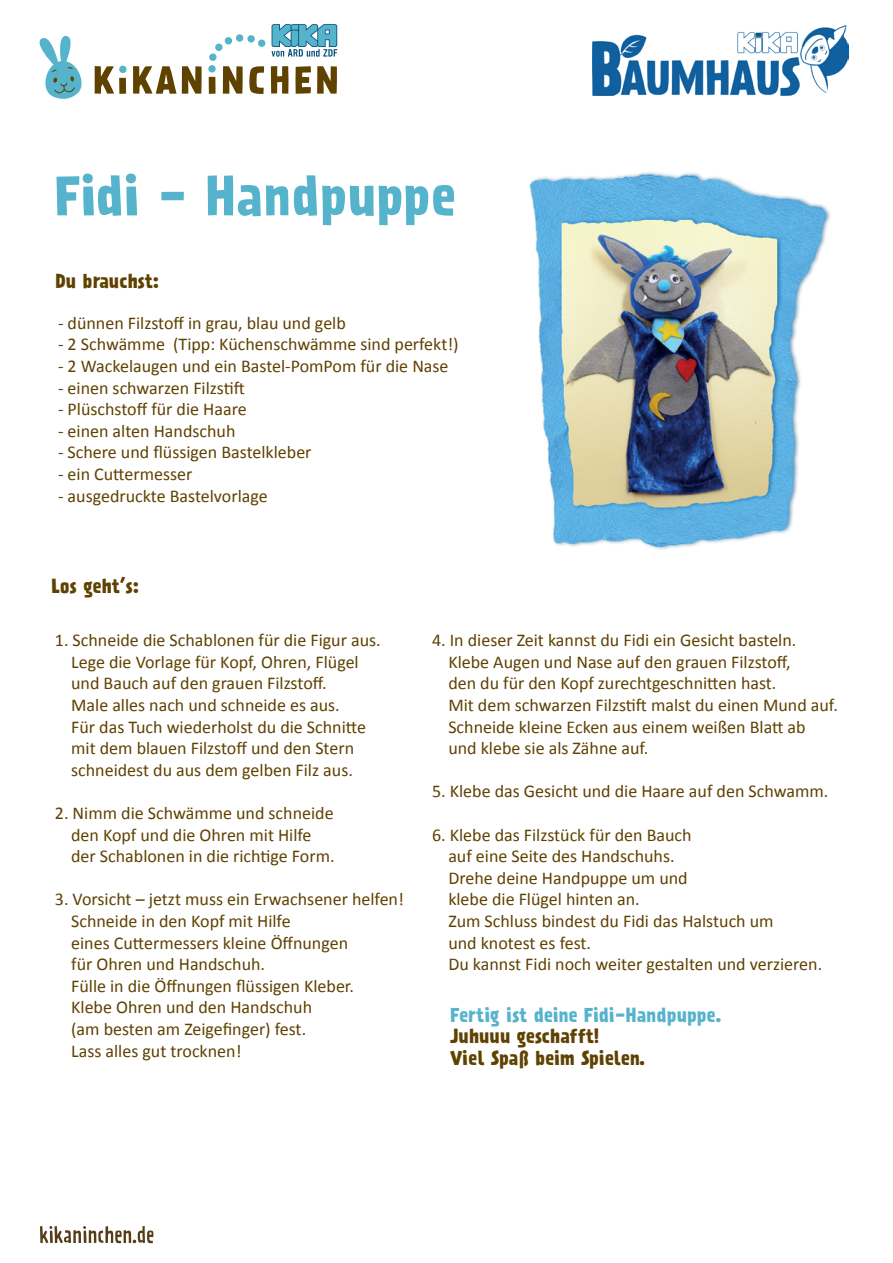
<style>
.page{position:relative;width:893px;height:1263px;background:#fff}
.page>*{position:absolute;margin:0;border:0;box-sizing:border-box;transform-origin:0 0}
.t1{font:700 49.95px "Prater Sans One";letter-spacing:.01em;color:#55b3cc}
.t2{font:18px/21.6px "Calibri";color:#5f4100}
.t3{font:700 18px/21.6px "Prater Sans One";color:#5f4100}
.t4{font:700 18px "Prater Sans One";letter-spacing:.01em;color:#55b3cc}
</style>
<div class="page">
<img style="left:529px;top:172px;width:302px;height:378px">
<svg style="left:40px;top:1226px;width:113px;height:17px"></svg>
<svg style="left:39px;top:36px;width:43px;height:63px"></svg>
<svg style="left:95px;top:24px;width:242px;height:70px"></svg>
<img style="left:592px;top:26px;width:256px;height:69px">
<h1 class="t1" style="left:54px;top:164px;width:403px">Fidi - Handpuppe</h1>
<p class="t3" style="left:56px;top:270px;width:105px">Du brauchst:</p>
<p class="t2" style="left:58px;top:311px;width:289px">- dünnen Filzstoff in grau, blau und gelb</p>
<p class="t2" style="left:58px;top:333px;width:402px">- 2 Schwämme (Tipp: Küchenschwämme sind perfekt!)</p>
<p class="t2" style="left:58px;top:354px;width:392px">- 2 Wackelaugen und ein Bastel-PomPom für die Nase</p>
<p class="t2" style="left:58px;top:376px;width:188px">- einen schwarzen Filzstift</p>
<p class="t2" style="left:58px;top:398px;width:190px">- Plüschstoff für die Haare</p>
<p class="t2" style="left:58px;top:419px;width:179px">- einen alten Handschuh</p>
<p class="t2" style="left:58px;top:441px;width:255px">- Schere und flüssigen Bastelkleber</p>
<p class="t2" style="left:58px;top:462px;width:136px">- ein Cuttermesser</p>
<p class="t2" style="left:58px;top:484px;width:211px">- ausgedruckte Bastelvorlage</p>
<p class="t3" style="left:51px;top:575px;width:89px">Los geht’s:</p>
<p class="t2" style="left:71px;top:629px;width:311px;text-indent:-16px">1. Schneide die Schablonen für die Figur aus.<br>Lege die Vorlage für Kopf, Ohren, Flügel und Bauch auf den grauen Filzstoff.<br>Male alles nach und schneide es aus.<br>Für das Tuch wiederholst du die Schnitte mit dem blauen Filzstoff und den Stern schneidest du aus dem gelben Filz aus.</p>
<p class="t2" style="left:71px;top:801px;width:265px;text-indent:-16px">2. Nimm die Schwämme und schneide den Kopf und die Ohren mit Hilfe der Schablonen in die richtige Form.</p>
<p class="t2" style="left:71px;top:888px;width:334px;text-indent:-16px">3. Vorsicht – jetzt muss ein Erwachsener helfen!<br>Schneide in den Kopf mit Hilfe<br>eines Cuttermessers kleine Öffnungen<br>für Ohren und Handschuh.<br>Fülle in die Öffnungen flüssigen Kleber.<br>Klebe Ohren und den Handschuh<br>(am besten am Zeigefinger) fest.<br>Lass alles gut trocknen!</p>
<p class="t2" style="left:448px;top:629px;width:391px;text-indent:-16px">4. In dieser Zeit kannst du Fidi ein Gesicht basteln.<br>Klebe Augen und Nase auf den grauen Filzstoff,<br>den du für den Kopf zurechtgeschnitten hast.<br>Mit dem schwarzen Filzstift malst du einen Mund auf.<br>Schneide kleine Ecken aus einem weißen Blatt ab und klebe sie als Zähne auf.</p>
<p class="t2" style="left:432px;top:780px;width:398px">5. Klebe das Gesicht und die Haare auf den Schwamm.</p>
<p class="t2" style="left:448px;top:823px;width:375px;text-indent:-16px">6. Klebe das Filzstück für den Bauch<br>auf eine Seite des Handschuhs.<br>Drehe deine Handpuppe um und<br>klebe die Flügel hinten an.<br>Zum Schluss bindest du Fidi das Halstuch um<br>und knotest es fest.<br>Du kannst Fidi noch weiter gestalten und verzieren.</p>
<p class="t4" style="left:450px;top:1003px;width:273px">Fertig ist deine Fidi-Handpuppe.</p>
<p class="t3" style="left:450px;top:1025px;width:197px">Juhuuu geschafft!<br>Viel Spaß beim Spielen.</p>
</div>
